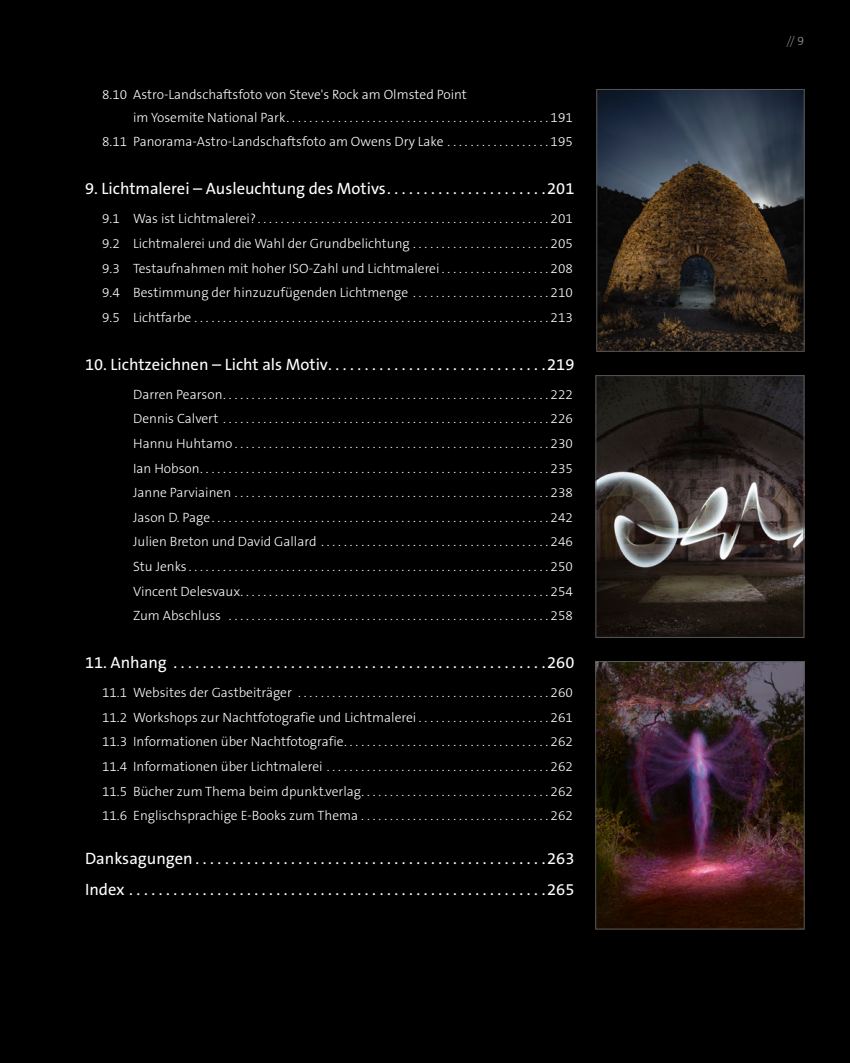
<style>
.page{position:relative;width:851px;height:1063px;background:#fff}
.page>*{position:absolute;margin:0;border:0;box-sizing:border-box;transform-origin:0 0}
.t1{font:16.5px/31px "The Sans B W5 Plain";color:#fff}
.t2{font:300 13.5px/24.6px "The Sans B W3";color:#fff;text-align:justify}
.t3{font:300 12px "The Mix Os F";color:#878786}
.s1{color:#9c9c9c}
</style>
<div class="page">
<div style="left:0;top:1px;width:849px;height:1062px;background:#000"></div>
<img style="left:598px;top:91px;width:204px;height:259px">
<div style="left:596px;top:89px;width:208px;height:263px;border:1px solid #565655"></div>
<img style="left:597px;top:377px;width:205px;height:259px">
<div style="left:595px;top:375px;width:209px;height:263px;border:1px solid #565655"></div>
<img style="left:597px;top:663px;width:205px;height:264px">
<div style="left:595px;top:661px;width:209px;height:268px;border:1px solid #565655"></div>
<p class="t2" style="left:133px;top:84px;width:441px;line-height:22.5px;text-indent:-31px">8.10 Astro-Landschaftsfoto von Steve's Rock am Olmsted Point<br>im Yosemite National Park ..............................................191</p>
<p class="t2" style="left:102px;top:130px;width:472px">8.11 Panorama-Astro-Landschaftsfoto am Owens Dry Lake . . . . . . . . . . . . . . . . . . 195</p>
<p class="t1" style="left:85px;top:173px;width:490px">9. Lichtmalerei – Ausleuchtung des Motivs. . . . . . . . . . . . . . . . . . . . . .201</p>
<p class="t2" style="left:102px;top:207px;width:472px">9.1 Was ist Lichtmalerei? ...................................................201<br>9.2 Lichtmalerei und die Wahl der Grundbelichtung . . . . . . . . . . . . . . . . . . . . . . . . 205<br>9.3 Testaufnahmen mit hoher ISO-Zahl und Lichtmalerei . . . . . . . . . . . . . . . . . . . 208<br>9.4 Bestimmung der hinzuzufügenden Lichtmenge . . . . . . . . . . . . . . . . . . . . . . . . 210<br>9.5 Lichtfarbe ..............................................................213</p>
<p class="t1" style="left:85px;top:349px;width:490px">10.Lichtzeichnen – Licht als Motiv..............................219</p>
<p class="t2" style="left:133px;top:382px;width:441px">Darren Pearson .........................................................222<br>Dennis Calvert .........................................................226<br>Hannu Huhtamo .......................................................230<br>Ian Hobson .............................................................235<br>Janne Parviainen .......................................................238<br>Jason D. Page ...........................................................242<br>Julien Breton und David Gallard ........................................246<br>Stu Jenks ...............................................................250<br>Vincent Delesvaux ......................................................254<br>Zum Abschluss ........................................................258</p>
<p class="t1" style="left:85px;top:647px;width:490px">11.Anhang ...................................................260</p>
<p class="t2" style="left:102px;top:680px;width:472px">11.1 Websites der Gastbeiträger ............................................260<br>11.2 Workshops zur Nachtfotografie und Lichtmalerei . . . . . . . . . . . . . . . . . . . . . . . 261<br>11.3 Informationen über Nachtfotografie ....................................262<br>11.4 Informationen über Lichtmalerei .......................................262<br>11.5 Bücher zum Thema beim dpunkt.verlag .................................262<br>11.6 Englischsprachige E-Books zum Thema .................................262</p>
<p class="t1" style="left:85px;top:843px;width:490px">Danksagungen................................................263<br>Index.........................................................265</p>
<p class="t3" style="left:786px;top:33px;width:19px">// <span class="s1">9</span></p>
</div>
